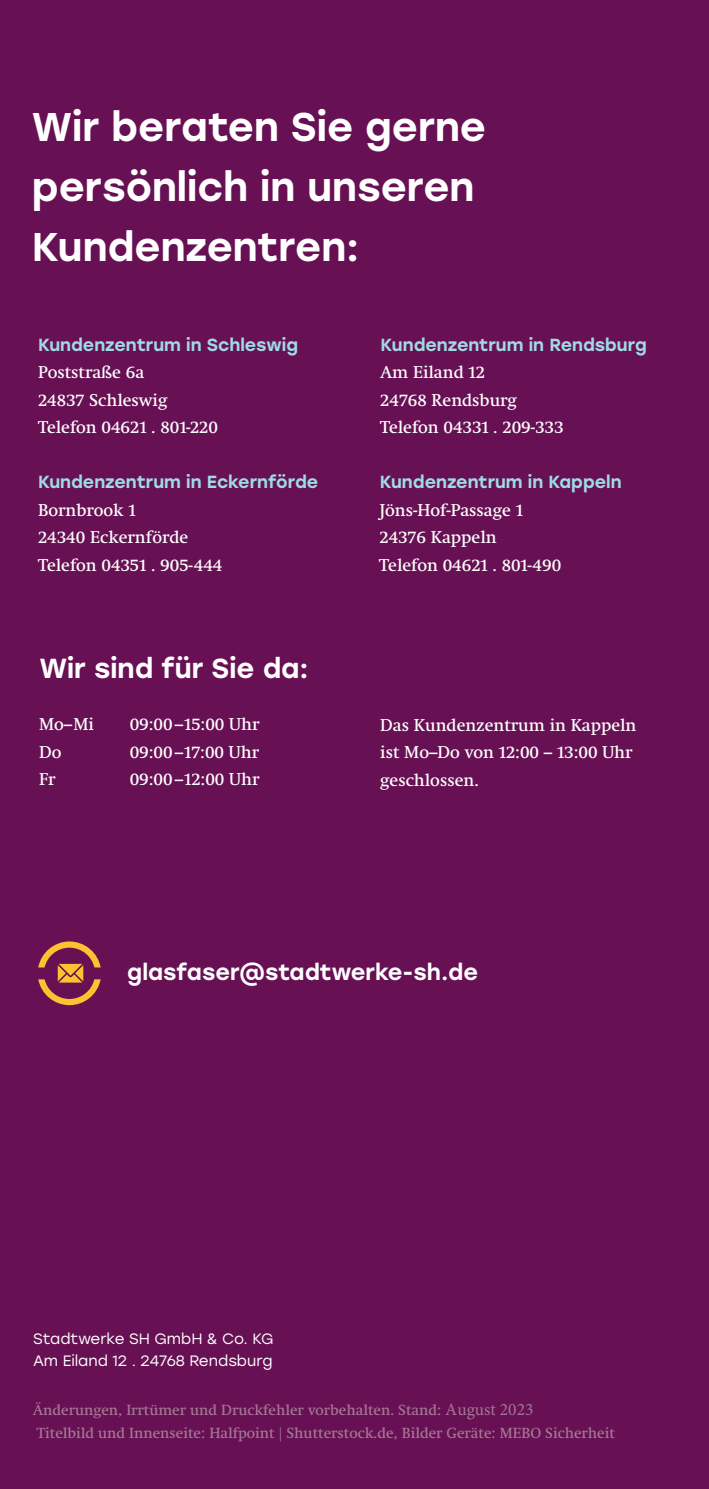
<style>
.page{position:relative;width:709px;height:1489px;background:#fff}
.page>*{position:absolute;margin:0;border:0;box-sizing:border-box;transform-origin:0 0}
.t1{font:500 40px/60px "Stolzl";color:#fff}
.t2{font:500 27.5px "Stolzl";color:#fff}
.t3{font:500 22.5px "Stolzl";color:#fff}
.t4{font:17.5px/27.5px "Swift Neue LT Pro";color:#fff}
.t5{font:500 17.5px "Stolzl";color:#a0dae4}
.t6{font:15px/23.2px "Swift Neue LT Pro";color:#a37894}
.t7{font:15px/22.5px "Stolzl";color:#fff}
.s1{font-family:"Minion Pro";font-size:17.5px}
</style>
<div class="page">
<div style="left:0;top:0;width:709px;height:1488px;background:#681054"></div>
<svg style="left:38px;top:941px;width:63px;height:64px"></svg>
<h1 class="t1" style="left:32px;top:95px;width:455px">Wir beraten Sie gerne persönlich in unseren<br>Kundenzentren:</h1>
<p class="t5" style="left:38px;top:332px;width:261px">Kundenzentrum in Schleswig</p>
<p class="t4" style="left:38px;top:358px;width:181px">Poststraße 6a<br>24837 Schleswig<br>Telefon 04621 . 801-220</p>
<p class="t5" style="left:38px;top:469px;width:282px">Kundenzentrum in Eckernförde</p>
<p class="t4" style="left:38px;top:496px;width:186px">Bornbrook 1<br>24340 Eckernförde<br>Telefon 04351 . 905-444</p>
<h2 class="t2" style="left:39px;top:648px;width:271px">Wir sind für Sie da:</h2>
<p class="t4" style="left:39px;top:710px;width:56px">Mo–Mi</p>
<p class="t4" style="left:130px;top:710px;width:131px">09:00–15:00 Uhr</p>
<p class="t4" style="left:39px;top:738px;width:24px">Do</p>
<p class="t4" style="left:130px;top:738px;width:131px">09:00–17:00 Uhr</p>
<p class="t4" style="left:39px;top:765px;width:18px">Fr</p>
<p class="t4" style="left:130px;top:765px;width:131px">09:00–12:00 Uhr</p>
<p class="t5" style="left:380px;top:332px;width:267px">Kundenzentrum in Rendsburg</p>
<p class="t4" style="left:380px;top:358px;width:185px">Am Eiland 12<br>24768 Rendsburg<br>Telefon 04331 . 209-333</p>
<p class="t5" style="left:380px;top:469px;width:243px">Kundenzentrum in Kappeln</p>
<p class="t4" style="left:379px;top:496px;width:183px">Jöns-Hof-Passage 1<br>24376 Kappeln<br>Telefon 04621 . 801-490</p>
<p class="t4" style="left:380px;top:710px;width:258px">Das Kundenzentrum in Kappeln ist Mo–Do von 12:00 – 13:00 Uhr geschlossen.</p>
<p class="t3" style="left:127px;top:955px;width:352px">glasfaser@stadtwerke-sh.de</p>
<p class="t7" style="left:33px;top:1326px;width:242px">Stadtwerke SH GmbH &amp; Co. KG<br>Am Eiland 12 . 24768 Rendsburg</p>
<p class="t6" style="left:33px;top:1397px;width:583px">Änderungen, Irrtümer und Druckfehler vorbehalten. Stand: <span class="s1">August 2023<br></span>Titelbild und Innenseite: Halfpoint | Shutterstock.de, Bilder Geräte: MEBO Sicherheit</p>
</div>
